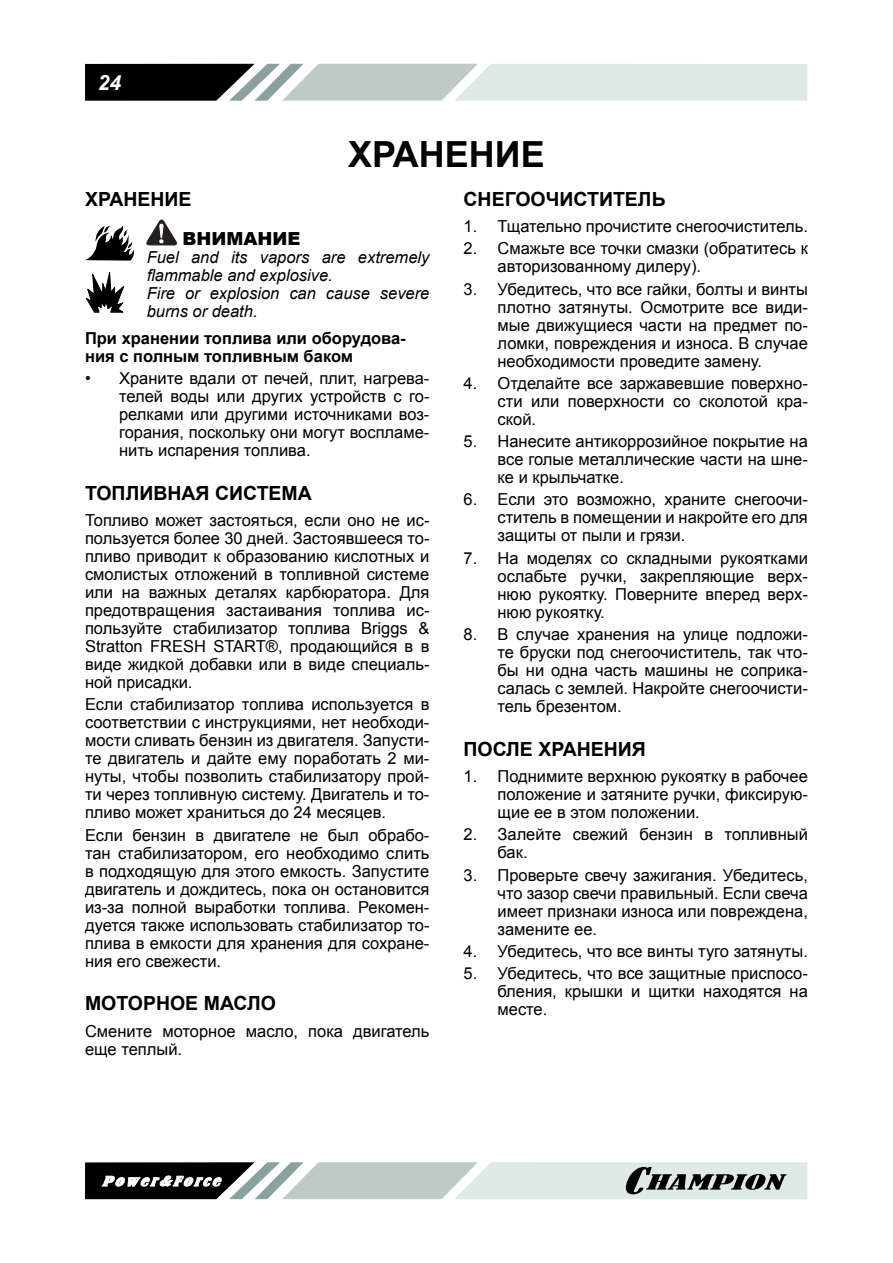
<style>
.page{position:relative;width:893px;height:1263px;background:#fff}
.page>*{position:absolute;margin:0;border:0;box-sizing:border-box;transform-origin:0 0}
.t1{font:700 36px "Arial";color:#000}
.t2{font:italic 700 21px "Arial";color:#fff}
.t3{font:700 19.5px "Arial";color:#000}
.t4{font:900 18px "Arial";color:#000}
.t5{font:16.5px/18px "Arial";letter-spacing:-.01em;color:#000;text-align:justify}
.t6{font:italic 16.5px/18px "Arial";color:#000}
.t7{font:700 16.5px/18px "Arial";color:#000}
</style>
<div class="page">
<svg style="left:85px;top:64px;width:722px;height:37px;background:#a9b1ae"></svg>
<svg style="left:85px;top:1162px;width:722px;height:37px;background:#a3aaa8"></svg>
<svg style="left:85px;top:225px;width:49px;height:36px"></svg>
<svg style="left:86px;top:272px;width:38px;height:41px"></svg>
<svg style="left:147px;top:220px;width:30px;height:25px"></svg>
<p class="t2" style="left:98px;top:69px;width:25px">24</p>
<h1 class="t1" style="left:348px;top:130px;width:50px">Хранение</h1>
<p class="t3" style="left:85px;top:186px;width:28px">Хранение</p>
<p class="t4" style="left:183px;top:226px;width:117px">ВНИМАНИЕ</p>
<p class="t6" style="left:147px;top:248px;width:284px">Fuel and its vapors are extremely flammable and explosive.<br>Fire or explosion can cause severe burns or death.</p>
<p class="t7" style="left:85px;top:329px;width:322px">При хранении топлива или оборудова&shy;ния с полным топливным баком</p>
<p class="t5" style="left:119px;top:369px;width:312px;text-indent:-34px">• Храните вдали от печей, плит, нагрева&shy;телей воды или других устройств с го&shy;релками или другими источниками воз&shy;горания, поскольку они могут воспламе&shy;нить испарения топлива.</p>
<p class="t3" style="left:85px;top:480px;width:69px">Топливна</p>
<p class="t3" style="left:196px;top:480px;width:35px">я система</p>
<p class="t5" style="left:85px;top:511px;width:346px">Топливо может застояться, если оно не ис&shy;пользуется более 30 дней. Застоявшееся то&shy;пливо приводит к образованию кислотных и смолистых отложений в топливной системе или на важных деталях карбюратора. Для предотвращения застаивания топлива ис&shy;пользуйте стабилизатор топлива Briggs &amp; Stratton FRESH START®, продающийся в в виде жидкой добавки или в виде специаль&shy;ной присадки.</p>
<p class="t5" style="left:85px;top:696px;width:346px">Если стабилизатор топлива используется в соответствии с инструкциями, нет необходи&shy;мости сливать бензин из двигателя. Запусти&shy;те двигатель и дайте ему поработать 2 ми&shy;нуты, чтобы позволить стабилизатору прой&shy;ти через топливную систему. Двигатель и то&shy;пливо может храниться до 24 месяцев.</p>
<p class="t5" style="left:85px;top:826px;width:346px">Если бензин в двигателе не был обрабо&shy;тан стабилизатором, его необходимо слить в подходящую для этого емкость. Запустите двигатель и дождитесь, пока он остановится из-за полной выработки топлива. Рекомен&shy;дуется также использовать стабилизатор то&shy;плива в емкости для хранения для сохране&shy;ния его свежести.</p>
<p class="t3" style="left:85px;top:991px;width:31px">Моторное</p>
<p class="t3" style="left:204px;top:991px;width:15px">мас</p>
<p class="t3" style="left:247px;top:991px;width:27px">ло</p>
<p class="t5" style="left:85px;top:1022px;width:346px">Смените моторное масло, пока двигатель еще теплый.</p>
<p class="t3" style="left:463px;top:186px;width:67px">Снегоочистите</p>
<p class="t3" style="left:638px;top:186px;width:29px">ль</p>
<p class="t5" style="left:463px;top:217px;width:346px">1. Тщательно прочистите снегоочиститель.</p>
<p class="t5" style="left:497px;top:240px;width:312px;text-indent:-34px">2. С мажьте все точки смазки (обратитесь к авторизованному дилеру).</p>
<p class="t5" style="left:497px;top:280px;width:312px;text-indent:-34px">3. Убедитесь, что все гайки, болты и винты плотно затянуты. Осмотрите все види&shy;мые движущиеся части на предмет по&shy;ломки, повреждения и износа. В случае необходимости проведите замену.</p>
<p class="t5" style="left:497px;top:374px;width:312px;text-indent:-34px">4. Отделайте все заржавевшие поверхно&shy;сти или поверхности со сколотой кра&shy;ской.</p>
<p class="t5" style="left:497px;top:432px;width:312px;text-indent:-34px">5. Нанесите антикоррозийное покрытие на все голые металлические части на шне&shy;ке и крыльчатке.</p>
<p class="t5" style="left:497px;top:491px;width:312px;text-indent:-34px">6. Если это возможно, храните снегоочи&shy;ститель в помещении и накройте его для защиты от пыли и грязи.</p>
<p class="t5" style="left:497px;top:549px;width:312px;text-indent:-34px">7. Н а моделях со складными рукоятками ослабьте ручки, закрепляющие верх&shy;нюю рукоятку. Поверните вперед верх&shy;нюю рукоятку.</p>
<p class="t5" style="left:497px;top:625px;width:312px;text-indent:-34px">8. В случае хранения на улице подложи&shy;те бруски под снегоочиститель, так что&shy;бы ни одна часть машины не соприка&shy;салась с землей. Н акройте снегоочисти&shy;тель брезентом.</p>
<p class="t3" style="left:463px;top:736px;width:90px">После хранени</p>
<p class="t3" style="left:632px;top:736px;width:16px">я</p>
<p class="t5" style="left:497px;top:767px;width:312px;text-indent:-34px">1. П однимите верхнюю рукоятку в рабочее положение и затяните ручки, фиксирую&shy;щие ее в этом положении.</p>
<p class="t5" style="left:497px;top:826px;width:312px;text-indent:-34px">2. Залейте свежий бензин в топливный бак.</p>
<p class="t5" style="left:497px;top:866px;width:312px;text-indent:-34px">3. П роверьте свечу зажигания. Убедитесь, что зазор свечи правильный. Если свеча имеет признаки износа или повреждена, замените ее.</p>
<p class="t5" style="left:463px;top:942px;width:346px">4. Убедитесь, что все винты туго затянуты.</p>
<p class="t5" style="left:497px;top:964px;width:312px;text-indent:-34px">5. Убедитесь, что все защитные приспосо&shy;бления, крышки и щитки находятся на месте.</p>
</div>
